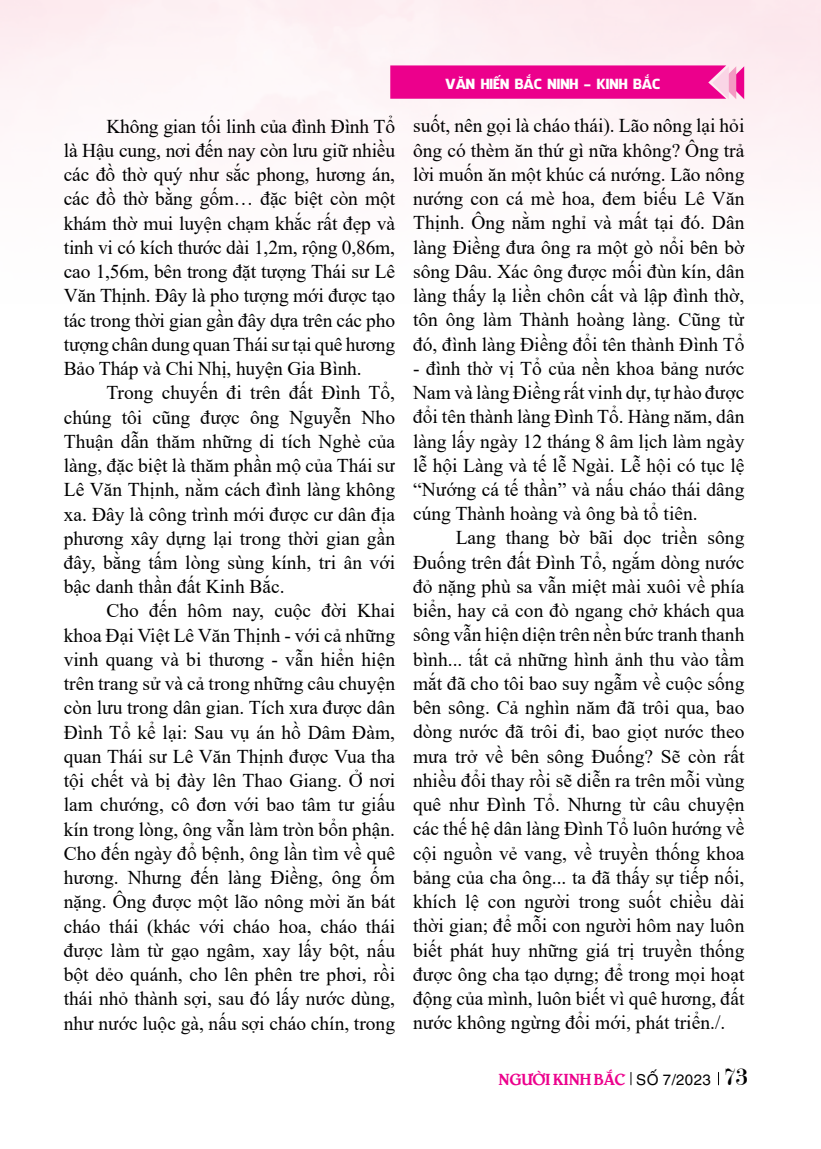
<style>
.page{position:relative;width:821px;height:1149px;background:#fff}
.page>*{position:absolute;margin:0;border:0;box-sizing:border-box;transform-origin:0 0}
.t1{font:19.5px/24.2px "Times New Roman";color:#000;text-align:justify}
.t2{font:15px "UTM Bienvenue";color:#ec008c}
.t3{font:13.65px "UTM Facebook";color:#fff}
.s1{font-family:"UTM Helve";color:#000}
.s2{font-family:"Modern";font-size:25.65px;color:#000}
</style>
<div class="page">
<svg style="left:630px;top:1072px;width:1px;height:12px"></svg>
<svg style="left:718px;top:1072px;width:1px;height:12px"></svg>
<svg style="left:390px;top:65px;width:354px;height:34px;background:#ed1193"></svg>
<p class="t1" style="left:64px;top:113px;width:333px;text-indent:43px">Không gian tối linh của đình Đình Tổ là Hậu cung, nơi đến nay còn lưu giữ nhiều các đồ thờ quý như sắc phong, hương án, các đồ thờ bằng gốm… đặc biệt còn một khám thờ mui luyện chạm khắc rất đẹp và tinh vi có kích thước dài 1,2m, rộng 0,86m, cao 1,56m, bên trong đặt tượng Thái sư Lê Văn Thịnh. Đây là pho tượng mới được tạo tác trong thời gian gần đây dựa trên các pho tượng chân dung quan Thái sư tại quê hương Bảo Tháp và Chi Nhị, huyện Gia Bình.</p>
<p class="t1" style="left:64px;top:380px;width:333px;text-indent:43px">Trong chuyến đi trên đất Đình Tổ, chúng tôi cũng được ông Nguyễn Nho Thuận dẫn thăm những di tích Nghè của làng, đặc biệt là thăm phần mộ của Thái sư Lê Văn Thịnh, nằm cách đình làng không xa. Đây là công trình mới được cư dân địa phương xây dựng lại trong thời gian gần đây, bằng tấm lòng sùng kính, tri ân với bậc danh thần đất Kinh Bắc.</p>
<p class="t1" style="left:64px;top:598px;width:333px;text-indent:43px">Cho đến hôm nay, cuộc đời Khai khoa Đại Việt Lê Văn Thịnh - với cả những vinh quang và bi thương - vẫn hiển hiện trên trang sử và cả trong những câu chuyện còn lưu trong dân gian. Tích xưa được dân Đình Tổ kể lại: Sau vụ án hồ Dâm Đàm, quan Thái sư Lê Văn Thịnh được Vua tha tội chết và bị đày lên Thao Giang. Ở nơi lam chướng, cô đơn với bao tâm tư giấu kín trong lòng, ông vẫn làm tròn bổn phận.<br>Cho đến ngày đổ bệnh, ông lần tìm về quê hương. Nhưng đến làng Điềng, ông ốm nặng. Ông được một lão nông mời ăn bát cháo thái (khác với cháo hoa, cháo thái được làm từ gạo ngâm, xay lấy bột, nấu bột dẻo quánh, cho lên phên tre phơi, rồi thái nhỏ thành sợi, sau đó lấy nước dùng, như nước luộc gà, nấu sợi cháo chín, trong</p>
<p class="t3" style="left:445px;top:72px;width:216px">VĂN HIẾN BẮC NINH - KINH BẮC</p>
<p class="t1" style="left:413px;top:113px;width:333px">suốt, nên gọi là cháo thái). Lão nông lại hỏi ông có thèm ăn thứ gì nữa không? Ông trả lời muốn ăn một khúc cá nướng. Lão nông nướng con cá mè hoa, đem biếu Lê Văn Thịnh. Ông nằm nghỉ và mất tại đó. Dân làng Điềng đưa ông ra một gò nổi bên bờ sông Dâu. Xác ông được mối đùn kín, dân làng thấy lạ liền chôn cất và lập đình thờ, tôn ông làm Thành hoàng làng. Cũng từ đó, đình làng Điềng đổi tên thành Đình Tổ</p>
<p class="t1" style="left:413px;top:355px;width:333px">- đình thờ vị Tổ của nền khoa bảng nước Nam và làng Điềng rất vinh dự, tự hào được đổi tên thành làng Đình Tổ. Hàng năm, dân làng lấy ngày 12 tháng 8 âm lịch làm ngày lễ hội Làng và tế lễ Ngài. Lễ hội có tục lệ “Nướng cá tế thần” và nấu cháo thái dâng cúng Thành hoàng và ông bà tổ tiên.</p>
<p class="t1" style="left:413px;top:525px;width:333px;text-align:left;text-indent:43px">Lang thang bờ bãi dọc triền sông Đuống trên đất Đình Tổ, ngắm dòng nước đỏ nặng phù sa vẫn miệt mài xuôi về phía biển, hay cả con đò ngang chở khách qua sông vẫn hiện diện trên nền bức tranh thanh bình... tất cả những hình ảnh thu vào tầm mắt đã cho tôi bao suy ngẫm về cuộc sống bên sông. Cả nghìn năm đã trôi qua, bao dòng nước đã trôi đi, bao giọt nước theo mưa trở về bên sông Đuống? Sẽ còn rất nhiều đổi thay rồi sẽ diễn ra trên mỗi vùng quê như Đình Tổ. Nhưng từ câu chuyện các thế hệ dân làng Đình Tổ luôn hướng về cội nguồn vẻ vang, về truyền thống khoa bảng của cha ông... ta đã thấy sự tiếp nối, khích lệ con người trong suốt chiều dài thời gian; để mỗi con người hôm nay luôn biết phát huy những giá trị truyền thống được ông cha tạo dựng; để trong mọi hoạt động của mình, luôn biết vì quê hương, đất nước không ngừng đổi mới, phát triển./.</p>
<p class="t2" style="left:498px;top:1066px;width:250px">NGƯỜI KINH BẮC <span class="s1">SỐ 7/2023</span> <span class="s2">73</span></p>
</div>
